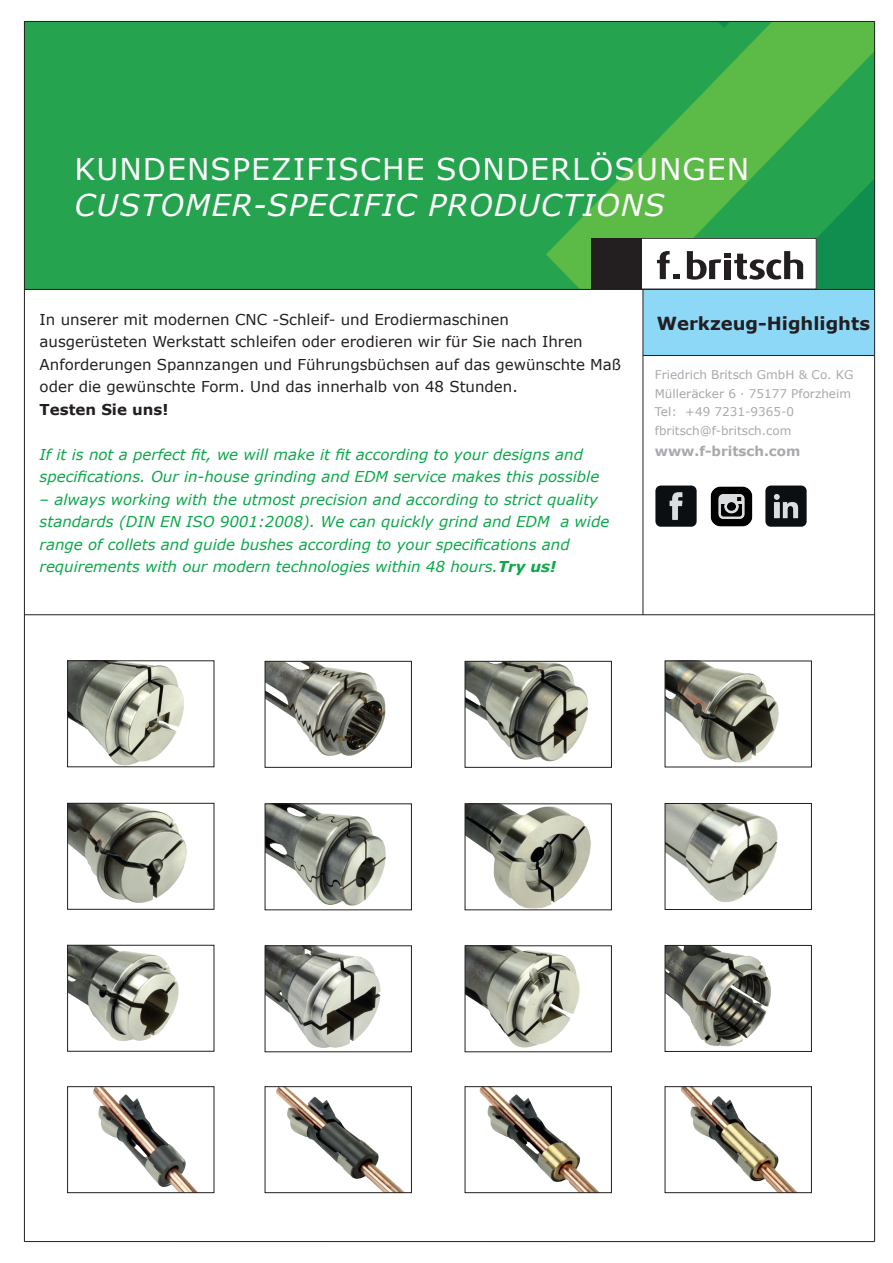
<style>
.page{position:relative;width:893px;height:1263px;background:#fff}
.page>*{position:absolute;margin:0;border:0;box-sizing:border-box;transform-origin:0 0}
.t1{font:30px "Verdana";letter-spacing:.035em;color:#fff}
.t2{font:italic 30px "Verdana";letter-spacing:.035em;color:#fff}
.t3{font:700 18px "Verdana";color:#231f20}
.t4{font:italic 15px/22.5px "Verdana";color:#0ca84b}
.t5{font:15px/22.5px "Verdana";color:#231f20}
.t6{font:700 15px "Verdana";color:#231f20}
.t7{font:700 13.5px "Verdana";color:#a8a9ad}
.t8{font:12px/18.6px "Verdana";color:#a8a9ad}
.s1{font-weight:700}
</style>
<div class="page">
<img style="left:25px;top:22px;width:849px;height:267px">
<div style="left:643px;top:290px;width:231px;height:66px;background:#8dd7f7"></div>
<hr style="left:643px;top:355px;width:231px;height:1px;background:#231f20">
<hr style="left:643px;top:290px;width:1px;height:325px;background:#231f20">
<div style="left:591px;top:238px;width:225px;height:51px;background:#fff"></div>
<div style="left:591px;top:238px;width:51px;height:51px;background:#231f20"></div>
<svg style="left:687px;top:251px;width:116px;height:29px"></svg>
<svg style="left:657px;top:251px;width:22px;height:28px"></svg>
<div style="left:591px;top:238px;width:225px;height:51px;border:1px solid #231f20"></div>
<hr style="left:24px;top:289px;width:851px;height:1px;background:#231f20">
<hr style="left:25px;top:614px;width:850px;height:1px;background:#231f20">
<hr style="left:24px;top:21px;width:851px;height:1px;background:#231f20">
<hr style="left:24px;top:1241px;width:851px;height:1px;background:#231f20">
<hr style="left:24px;top:21px;width:1px;height:1221px;background:#231f20">
<hr style="left:874px;top:21px;width:1px;height:1220px;background:#231f20">
<img style="left:69px;top:663px;width:115px;height:102px">
<div style="left:67px;top:661px;width:147px;height:106px;border:1px solid #231f20"></div>
<img style="left:69px;top:805px;width:118px;height:98px">
<div style="left:67px;top:803px;width:147px;height:106px;border:1px solid #231f20"></div>
<img style="left:267px;top:663px;width:119px;height:93px">
<div style="left:265px;top:661px;width:147px;height:106px;border:1px solid #231f20"></div>
<img style="left:667px;top:663px;width:112px;height:100px">
<div style="left:665px;top:661px;width:147px;height:106px;border:1px solid #231f20"></div>
<img style="left:267px;top:806px;width:119px;height:100px">
<div style="left:265px;top:804px;width:147px;height:106px;border:1px solid #231f20"></div>
<img style="left:667px;top:805px;width:111px;height:97px">
<div style="left:665px;top:803px;width:147px;height:107px;border:1px solid #231f20"></div>
<img style="left:69px;top:947px;width:110px;height:94px">
<div style="left:67px;top:945px;width:147px;height:106px;border:1px solid #231f20"></div>
<img style="left:267px;top:948px;width:114px;height:100px">
<div style="left:265px;top:946px;width:147px;height:106px;border:1px solid #231f20"></div>
<img style="left:667px;top:947px;width:104px;height:100px">
<div style="left:665px;top:945px;width:147px;height:106px;border:1px solid #231f20"></div>
<img style="left:467px;top:663px;width:121px;height:99px">
<div style="left:465px;top:661px;width:147px;height:106px;border:1px solid #231f20"></div>
<img style="left:467px;top:806px;width:124px;height:102px">
<div style="left:465px;top:804px;width:147px;height:106px;border:1px solid #231f20"></div>
<img style="left:467px;top:948px;width:113px;height:100px">
<div style="left:465px;top:946px;width:147px;height:106px;border:1px solid #231f20"></div>
<img style="left:93px;top:1088px;width:104px;height:103px">
<div style="left:67px;top:1086px;width:147px;height:107px;border:1px solid #231f20"></div>
<img style="left:276px;top:1088px;width:127px;height:103px">
<div style="left:265px;top:1086px;width:147px;height:107px;border:1px solid #231f20"></div>
<img style="left:479px;top:1088px;width:119px;height:103px">
<div style="left:465px;top:1086px;width:147px;height:107px;border:1px solid #231f20"></div>
<img style="left:681px;top:1088px;width:115px;height:103px">
<div style="left:665px;top:1086px;width:147px;height:107px;border:1px solid #231f20"></div>
<img style="left:655px;top:485px;width:42px;height:42px">
<img style="left:710px;top:486px;width:42px;height:41px">
<img style="left:765px;top:485px;width:42px;height:42px">
<h1 class="t1" style="left:75px;top:149px;width:676px">KUNDENSPEZIFISCHE SONDERLÖSUNGEN</h1>
<h1 class="t2" style="left:75px;top:185px;width:592px">CUSTOMER-SPECIFIC PRODUCTIONS</h1>
<p class="t5" style="left:40px;top:308px;width:583px">In unserer mit modernen CNC -Schleif- und Erodiermaschinen<br>ausgerüsteten Werkstatt schleifen oder erodieren wir für Sie nach Ihren Anforderungen Spannzangen und Führungsbüchsen auf das gewünschte Maß oder die gewünschte Form. Und das innerhalb von 48 Stunden.</p>
<p class="t6" style="left:40px;top:399px;width:130px">Testen Sie uns!</p>
<p class="t4" style="left:40px;top:443px;width:561px">If it is not a perfect fit, we will make it fit according to your designs and specifications. Our in-house grinding and EDM service makes this possible</p>
<p class="t4" style="left:40px;top:488px;width:571px">– always working with the utmost precision and according to strict quality standards (DIN EN ISO 9001:2008). We can quickly grind and EDM a wide range of collets and guide bushes according to your specifications and requirements with our modern technologies within 48 hours.<span class="s1">Try us!</span></p>
<p class="t3" style="left:657px;top:310px;width:215px">Werkzeug-Highlights</p>
<p class="t8" style="left:655px;top:365px;width:200px">Friedrich Britsch GmbH &amp; Co. KG<br>Mülleräcker 6 · 75177 Pforzheim<br>Tel: +49 7231-9365-0 fbritsch@f-britsch.com</p>
<p class="t7" style="left:655px;top:441px;width:147px">www.f-britsch.com</p>
</div>
